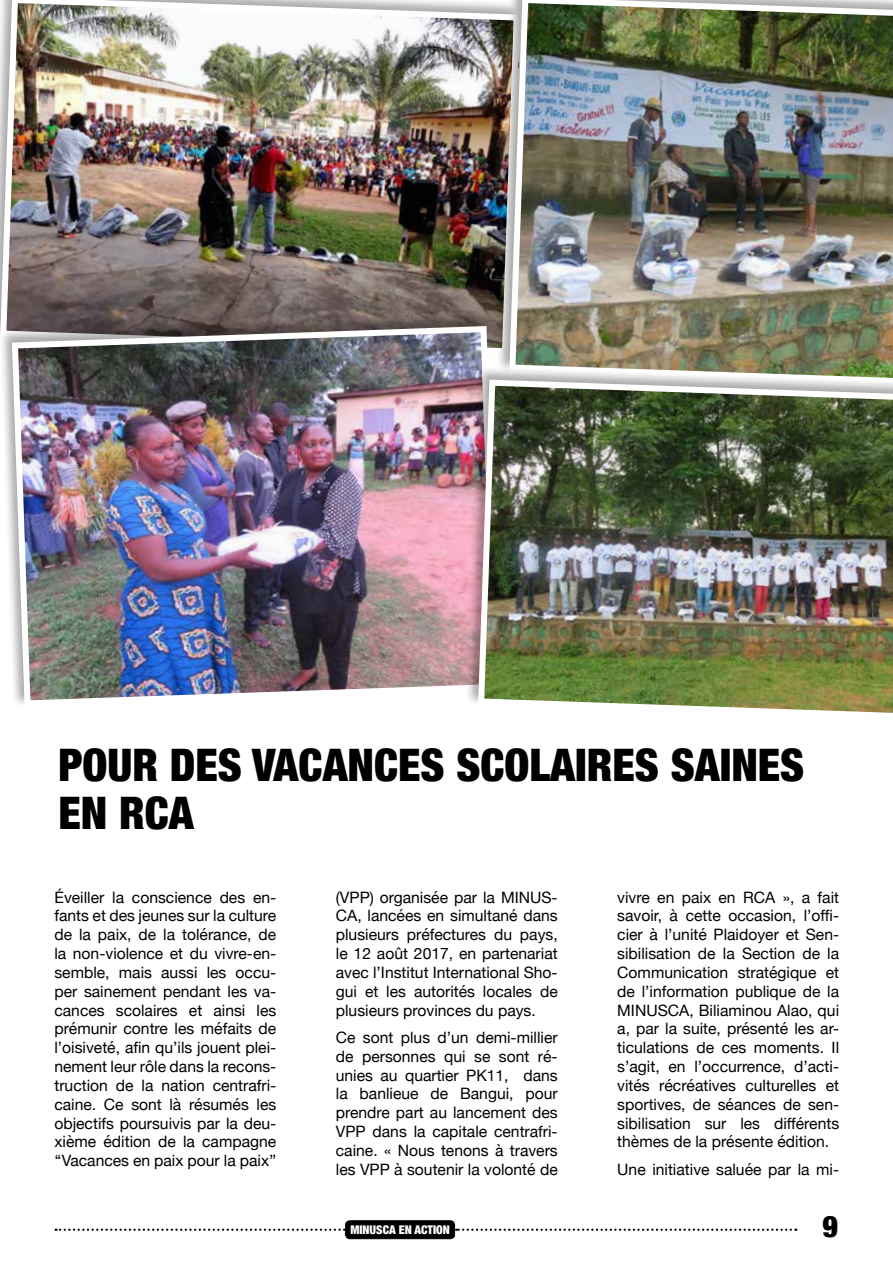
<style>
.page{position:relative;width:893px;height:1263px;background:#fff}
.page>*{position:absolute;margin:0;border:0;box-sizing:border-box;transform-origin:0 0}
.t1{font:900 condensed 44.85px/47.8px "Helvetica Neue";color:#000}
.t2{font:900 condensed 29.85px "Helvetica Neue";color:#000}
.t3{font:15.75px/18.9px "Helvetica Neue";color:#000;text-align:justify}
.t4{font:900 condensed 12px "Helvetica Neue";color:#fff}
</style>
<div class="page">
<div style="left:346px;top:1221px;width:109px;height:18px;background:#000;border-radius:4px"></div>
<div style="left:345px;top:1220px;width:110px;height:19px;border:1px solid #000;border-radius:4px"></div>
<svg style="left:56px;top:1228px;width:289px;height:3px"></svg>
<svg style="left:456px;top:1228px;width:340px;height:3px"></svg>
<img style="left:0;top:0;width:496px;height:312px">
<div style="left:496px;top:0;width:397px;height:386px;background:#000;opacity:.33"></div>
<img style="left:506px;top:0;width:387px;height:366px">
<div style="left:0;top:312px;width:501px;height:396px;background:#000;opacity:.33"></div>
<img style="left:9px;top:323px;width:493px;height:385px">
<div style="left:464px;top:366px;width:429px;height:355px;background:#000;opacity:.33"></div>
<img style="left:475px;top:377px;width:418px;height:344px">
<h1 class="t1" style="left:58px;top:739px;width:747px">POUR DES VACANCES SCOLAIRES SAINES<br>EN RCA</h1>
<p class="t3" style="left:54px;top:888px;width:223px">Éveiller la conscience des en&shy;fants et des jeunes sur la culture de la paix, de la tolérance, de la non-violence et du vivre-en&shy;semble, mais aussi les occu&shy;per sainement pendant les va&shy;cances scolaires et ainsi les prémunir contre les méfaits de l’oisiveté, afin qu’ils jouent plei&shy;nement leur rôle dans la recons&shy;truction de la nation centrafri&shy;caine. Ce sont là résumés les objectifs poursuivis par la deu&shy;xième édition de la campagne ‘‘Vacances en paix pour la paix’’</p>
<p class="t3" style="left:336px;top:888px;width:223px">(VPP) organisée par la MI NUS-CA, lancées en simultané dans plusieurs préfectures du pays, le 12 août 2017, en partenariat avec l’I nstitut I nternational Sho&shy;gui et les autorités locales de plusieurs provinces du pays.</p>
<p class="t3" style="left:336px;top:1029px;width:223px">Ce sont plus d’un demi-millier de personnes qui se sont ré&shy;unies au quartier PK11, dans la banlieue de Bangui, pour prendre part au lancement des VPP dans la capitale centrafri&shy;caine. « Nous tenons à travers les VPP à soutenir la volonté de</p>
<p class="t3" style="left:617px;top:888px;width:223px">vivre en paix en RCA », a fait savoir, à cette occasion, l’offi&shy;cier à l’unité Plaidoyer et Sen&shy;sibilisation de la Section de la Communication stratégique et de l’information publique de la MI NUSCA, Biliaminou Alao, qui a, par la suite, présenté les ar&shy;ticulations de ces moments. I l s’agit, en l’occurrence, d’acti&shy;vités récréatives culturelles et sportives, de séances de sen&shy;sibilisation sur les différents thèmes de la présente édition.</p>
<p class="t3" style="left:617px;top:1161px;width:223px">Une initiative saluée par la mi-</p>
<p class="t4" style="left:350px;top:1220px;width:101px">MINUSCA EN ACTION</p>
<h2 class="t2" style="left:822px;top:1202px;width:17px">9</h2>
</div>
